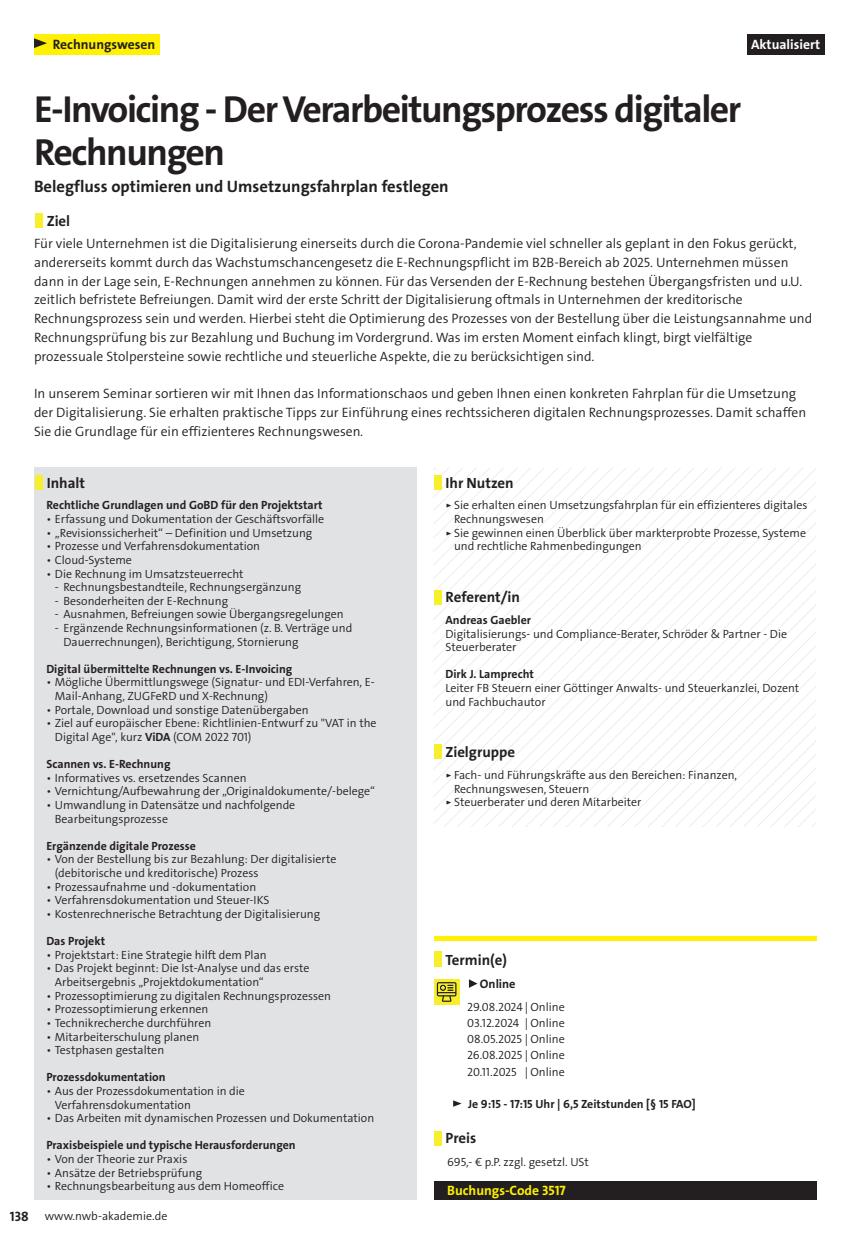
<style>
.page{position:relative;width:851px;height:1234px;background:#fff}
.page>*{position:absolute;margin:0;border:0;box-sizing:border-box;transform-origin:0 0}
.t1{font:37.8px/43.5px "The Sans LP7 Bld";letter-spacing:-.04em;color:#231f20}
.t2{font:16.65px "The Sans LP7 Bld";color:#231f20}
.t3{font:14.85px "The Sans LP7 Bld";color:#231f20}
.t4{font:13.65px/18.8px "The Sans LP4 Se Lig";color:#231f20}
.t5{font:13.65px "The Sans LP7 Bld";color:#fff101}
.t6{font:13.65px "The Sans LP7 Bld";color:#231f20}
.t7{font:13.65px "The Sans LP7 Bld";color:#fff}
.t8{font:12.3px "The Sans LP7 Bld";color:#231f20}
.t9{font:11.85px/13.6px "The Sans LP4 Se Lig";color:#231f20}
.t10{font:11.85px "The Sans LP7 Bld";color:#231f20}
.s1{font-family:"The Sans LP7 Bld"}
.s2{font-family:"The Sans LP7 Bld";font-size:13.65px}
</style>
<div class="page">
<div style="left:34px;top:34px;width:125px;height:20px;background:#fff101"></div>
<svg style="left:34px;top:38px;width:13px;height:10px"></svg>
<div style="left:746px;top:34px;width:78px;height:20px;background:#231f20"></div>
<div style="left:35px;top:213px;width:7px;height:14px;background:#f8ef2c"></div>
<div style="left:34px;top:467px;width:383px;height:732px;background:#e1e2e4"></div>
<div style="left:35px;top:475px;width:7px;height:14px;background:#f8ef2c"></div>
<svg style="left:433px;top:468px;width:383px;height:359px"></svg>
<div style="left:434px;top:475px;width:7px;height:14px;background:#f8ef2c"></div>
<div style="left:434px;top:589px;width:7px;height:15px;background:#f8ef2c"></div>
<div style="left:434px;top:743px;width:7px;height:15px;background:#f8ef2c"></div>
<div style="left:434px;top:935px;width:382px;height:5px;background:#fff101"></div>
<div style="left:434px;top:951px;width:7px;height:15px;background:#f8ef2c"></div>
<svg style="left:434px;top:979px;width:25px;height:25px"></svg>
<svg style="left:437px;top:981px;width:19px;height:20px"></svg>
<svg style="left:469px;top:979px;width:8px;height:8px"></svg>
<svg style="left:453px;top:1100px;width:8px;height:6px"></svg>
<div style="left:434px;top:1130px;width:7px;height:15px;background:#f8ef2c"></div>
<div style="left:434px;top:1180px;width:382px;height:19px;background:#231f20"></div>
<p class="t6" style="left:53px;top:35px;width:104px">Rechnungswesen</p>
<p class="t7" style="left:750px;top:35px;width:71px">Aktualisiert</p>
<h1 class="t1" style="left:34px;top:88px;width:708px">E-Invoicing - Der Verarbeitungsprozess digitaler<br>Rechnungen</h1>
<h2 class="t2" style="left:34px;top:176px;width:416px">Belegfluss optimieren und Umsetzungsfahrplan festlegen</h2>
<p class="t3" style="left:47px;top:211px;width:25px">Ziel</p>
<p class="t4" style="left:34px;top:234px;width:779px">Für viele Unternehmen ist die Digitalisierung einerseits durch die Corona-Pandemie viel schneller als geplant in den Fokus gerückt, andererseits kommt durch das Wachstumschancengesetz die E-Rechnungspflicht im B2B-Bereich ab 2025. Unternehmen müssen dann in der Lage sein, E-Rechnungen annehmen zu können. Für das Versenden der E-Rechnung bestehen Übergangsfristen und u.U. zeitlich befristete Befreiungen. Damit wird der erste Schritt der Digitalisierung oftmals in Unternehmen der kreditorische Rechnungsprozess sein und werden. Hierbei steht die Optimierung des Prozesses von der Bestellung über die Leistungsannahme und Rechnungsprüfung bis zur Bezahlung und Buchung im Vordergrund. Was im ersten Moment einfach klingt, birgt vielfältige prozessuale Stolpersteine sowie rechtliche und steuerliche Aspekte, die zu berücksichtigen sind.</p>
<p class="t4" style="left:34px;top:384px;width:773px">In unserem Seminar sortieren wir mit Ihnen das Informationschaos und geben Ihnen einen konkreten Fahrplan für die Umsetzung der Digitalisierung. Sie erhalten praktische Tipps zur Einführung eines rechtssicheren digitalen Rechnungsprozesses. Damit schaffen<br>Sie die Grundlage für ein effizienteres Rechnungswesen.</p>
<p class="t3" style="left:47px;top:473px;width:40px">Inhalt</p>
<p class="t10" style="left:46px;top:497px;width:278px">Rechtliche Grundlagen und GoBD für den Projektstart</p>
<p class="t9" style="left:46px;top:512px;width:279px">• Erfassung und Dokumentation der Geschäftsvorfälle</p>
<p class="t9" style="left:46px;top:526px;width:267px">• „Revisionssicherheit“ – Definition und Umsetzung</p>
<p class="t9" style="left:46px;top:539px;width:215px">• Prozesse und Verfahrensdokumentation</p>
<p class="t9" style="left:46px;top:553px;width:87px">• Cloud-Systeme</p>
<p class="t9" style="left:46px;top:566px;width:199px">• Die Rechnung im Umsatzsteuerrecht</p>
<p class="t9" style="left:55px;top:580px;width:248px">- Rechnungsbestandteile, Rechnungsergänzung</p>
<p class="t9" style="left:55px;top:594px;width:175px">- Besonderheiten der E-Rechnung</p>
<p class="t9" style="left:55px;top:607px;width:290px">- Ausnahmen, Befreiungen sowie Übergangsregelungen</p>
<p class="t9" style="left:63px;top:621px;width:290px;text-indent:-9px">- Ergänzende Rechnungsinformationen (z. B. Verträge und<br>Dauerrechnungen), Berichtigung, Stornierung</p>
<p class="t10" style="left:46px;top:661px;width:247px">Digital übermittelte Rechnungen vs. E-Invoicing</p>
<p class="t9" style="left:55px;top:675px;width:321px;text-indent:-9px">• Mögliche Übermittlungswege (Signatur- und EDI-Verfahren, E-<br>Mail-Anhang, ZUGFeRD und X-Rechnung)</p>
<p class="t9" style="left:46px;top:702px;width:264px">• Portale, Download und sonstige Datenübergaben</p>
<p class="t9" style="left:55px;top:716px;width:323px;text-indent:-9px">• Ziel auf europäischer Ebene: Richtlinien-Entwurf zu "VAT in the<br>Digital Age", kurz <span class="s1">ViDA</span> (COM 2022 701)</p>
<p class="t10" style="left:46px;top:756px;width:126px">Scannen vs. E-Rechnung</p>
<p class="t9" style="left:46px;top:770px;width:202px">• Informatives vs. ersetzendes Scannen</p>
<p class="t9" style="left:46px;top:784px;width:330px">• Vernichtung/Aufbewahrung der „Originaldokumente/-belege“</p>
<p class="t9" style="left:55px;top:798px;width:242px;text-indent:-9px">• Umwandlung in Datensätze und nachfolgende<br>Bearbeitungsprozesse</p>
<p class="t10" style="left:46px;top:838px;width:151px">Ergänzende digitale Prozesse</p>
<p class="t9" style="left:55px;top:852px;width:283px;text-indent:-9px">• Von der Bestellung bis zur Bezahlung: Der digitalisierte (debitorische und kreditorische) Prozess</p>
<p class="t9" style="left:46px;top:879px;width:211px">• Prozessaufnahme und -dokumentation</p>
<p class="t9" style="left:46px;top:893px;width:225px">• Verfahrensdokumentation und Steuer-IKS</p>
<p class="t9" style="left:46px;top:907px;width:275px">• Kostenrechnerische Betrachtung der Digitalisierung</p>
<p class="t10" style="left:46px;top:933px;width:60px">Das Projekt</p>
<p class="t9" style="left:46px;top:947px;width:222px">• Projektstart: Eine Strategie hilft dem Plan</p>
<p class="t9" style="left:55px;top:961px;width:256px;text-indent:-9px">• Das Projekt beginnt: Die Ist-Analyse und das erste<br>Arbeitsergebnis „Projektdokumentation“</p>
<p class="t9" style="left:46px;top:988px;width:286px">• Prozessoptimierung zu digitalen Rechnungsprozessen</p>
<p class="t9" style="left:46px;top:1002px;width:164px">• Prozessoptimierung erkennen</p>
<p class="t9" style="left:46px;top:1015px;width:166px">• Technikrecherche durchführen</p>
<p class="t9" style="left:46px;top:1029px;width:154px">• Mitarbeiterschulung planen</p>
<p class="t9" style="left:46px;top:1043px;width:119px">• Testphasen gestalten</p>
<p class="t10" style="left:46px;top:1069px;width:121px">Prozessdokumentation</p>
<p class="t9" style="left:55px;top:1083px;width:191px;text-indent:-9px">• Aus der Prozessdokumentation in die<br>Verfahrensdokumentation</p>
<p class="t9" style="left:46px;top:1111px;width:329px">• Das Arbeiten mit dynamischen Prozessen und Dokumentation</p>
<p class="t10" style="left:46px;top:1137px;width:251px">Praxisbeispiele und typische Herausforderungen</p>
<p class="t9" style="left:46px;top:1151px;width:142px">• Von der Theorie zur Praxis</p>
<p class="t9" style="left:46px;top:1165px;width:157px">• Ansätze der Betriebsprüfung</p>
<p class="t9" style="left:46px;top:1179px;width:239px">• Rechnungsbearbeitung aus dem Homeoffice</p>
<p class="t3" style="left:445px;top:473px;width:70px">Ihr Nutzen</p>
<p class="t9" style="left:445px;top:498px;width:363px">▹ Sie erhalten einen Umsetzungsfahrplan für ein effizienteres digitales</p>
<p class="t9" style="left:454px;top:512px;width:91px">Rechnungswesen</p>
<p class="t9" style="left:445px;top:526px;width:362px">▹ Sie gewinnen einen Überblick über markterprobte Prozesse, Systeme</p>
<p class="t9" style="left:454px;top:539px;width:189px">und rechtliche Rahmenbedingungen</p>
<p class="t3" style="left:445px;top:587px;width:76px">Referent/in</p>
<p class="t10" style="left:445px;top:612px;width:87px">Andreas Gaebler</p>
<p class="t9" style="left:445px;top:626px;width:343px">Digitalisierungs- und Compliance-Berater, Schröder &amp; Partner - Die<br>Steuerberater</p>
<p class="t10" style="left:445px;top:666px;width:90px">Dirk J. Lamprecht</p>
<p class="t9" style="left:445px;top:681px;width:355px">Leiter FB Steuern einer Göttinger Anwalts- und Steuerkanzlei, Dozent und Fachbuchautor</p>
<p class="t3" style="left:445px;top:742px;width:71px">Zielgruppe</p>
<p class="t9" style="left:445px;top:768px;width:293px">▹ Fach- und Führungskräfte aus den Bereichen: Finanzen,</p>
<p class="t9" style="left:454px;top:781px;width:137px">Rechnungswesen, Steuern</p>
<p class="t9" style="left:445px;top:795px;width:197px">▹ Steuerberater und deren Mitarbeiter</p>
<p class="t3" style="left:445px;top:949px;width:63px">Termin(e)</p>
<p class="t8" style="left:480px;top:975px;width:37px">Online</p>
<p class="t9" style="left:467px;top:998px;width:99px;line-height:16px;text-align:justify">29.08.2024 | Online 03.12.2024 | Online 08.05.2025 | Online 26.08.2025 | Online 20.11.2025 | Online</p>
<p class="t10" style="left:468px;top:1095px;width:229px">Je 9:15 - 17:15 Uhr | 6,5 Zeitstunden [§ 15 FAO]</p>
<p class="t3" style="left:445px;top:1128px;width:32px">Preis</p>
<p class="t9" style="left:447px;top:1155px;width:143px">695,- € p.P. zzgl. gesetzl. USt</p>
<p class="t5" style="left:447px;top:1181px;width:120px">Buchungs-Code 3517</p>
<p class="t9" style="left:10px;top:1208px;width:159px"><span class="s2">138</span> www.nwb-akademie.de</p>
</div>
